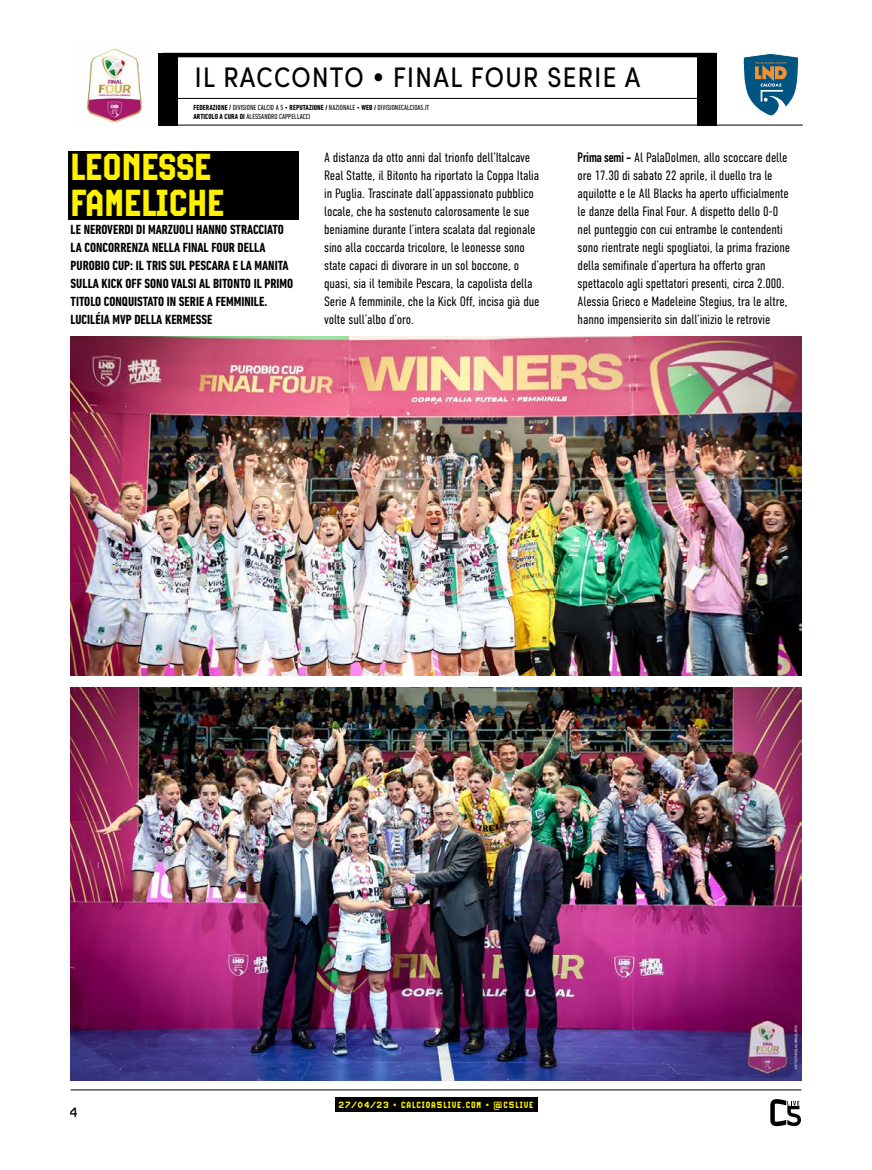
<style>
.page{position:relative;width:872px;height:1170px;background:#fff}
.page>*{position:absolute;margin:0;border:0;box-sizing:border-box;transform-origin:0 0}
.titolo_punto_2020{font:700 37.5px/36px "Video Cond";color:#fff200}
.t1{font:condensed 28.35px "Sofia Pro";letter-spacing:.05em;color:#000}
.corpo_punto_2020{font:300 13.5px/18px "DIN Condensed";letter-spacing:-.01em;color:#000}
.Sotto_punto_2020{font:700 condensed 13.5px/18px "DIN Next LT Pro";color:#000}
.t2{font:13.5px "Video";color:#000}
.t3{font:700 9px "Video Cond";letter-spacing:.1em;color:#fff200}
.t4{font:condensed 7.5px/9px "DIN Next LT Pro";letter-spacing:.01em;color:#000}
.s1{font-weight:700}
</style>
<div class="page">
<hr style="left:71px;top:1089px;width:730px;height:1px;background:#000">
<div style="left:335px;top:1096px;width:202px;height:15px;background:#000"></div>
<svg style="left:770px;top:1099px;width:31px;height:26px"></svg>
<hr style="left:163px;top:53px;width:553px;height:4px;background:#000">
<hr style="left:165px;top:98px;width:540px;height:1px;background:#000">
<hr style="left:165px;top:125px;width:637px;height:1px;background:#000">
<svg style="left:743px;top:53px;width:56px;height:63px"></svg>
<img style="left:86px;top:49px;width:57px;height:74px">
<div style="left:158px;top:53px;width:19px;height:72px;background:#000"></div>
<div style="left:697px;top:53px;width:19px;height:72px;background:#000"></div>
<div style="left:68px;top:151px;width:230px;height:68px;background:#000"></div>
<img style="left:71px;top:336px;width:730px;height:339px">
<img style="left:71px;top:687px;width:730px;height:393px">
<h2 class="t1" style="left:195px;top:59px;width:447px">IL RACCONTO • FINAL FOUR SERIE A</h2>
<p class="t4" style="left:193px;top:102px;width:237px"><span class="s1">FEDERAZIONE /</span> DIVISIONE CALCIO A 5 • <span class="s1">REPUTAZIONE /</span> NAZIONALE • <span class="s1">WEB /</span> DIVISIONECALCIOA5.IT<br><span class="s1">ARTICOLO A CURA DI</span> ALESSANDRO CAPPELLACCI</p>
<p class="titolo_punto_2020" style="left:71px;top:149px;width:155px">LEONESSE<br>FAMELICHE</p>
<p class="Sotto_punto_2020" style="left:71px;top:220px;width:224px">LE NEROVERDI DI MARZUOLI HANNO STRACCIATO LA CONCORRENZA NELLA FINAL FOUR DELLA PUROBIO CUP: IL TRIS SUL PESCARA E LA MANITA SULLA KICK OFF SONO VALSI AL BITONTO IL PRIMO TITOLO CONQUISTATO IN SERIE A FEMMINILE.<br>LUCILÉIA MVP DELLA KERMESSE</p>
<p class="corpo_punto_2020" style="left:324px;top:148px;width:217px">A distanza da otto anni dal trionfo dell’Italcave Real Statte, il Bitonto ha riportato la Coppa Italia in Puglia. Trascinate dall’appassionato pubblico locale, che ha sostenuto calorosamente le sue beniamine durante l’intera scalata dal regionale sino alla coccarda tricolore, le leonesse sono state capaci di divorare in un sol boccone, o quasi, sia il temibile Pescara, la capolista della Serie A femminile, che la Kick Off, incisa già due volte sull’albo d’oro.</p>
<p class="corpo_punto_2020" style="left:577px;top:148px;width:214px"><span class="s1">Prima semi -</span> Al PalaDolmen, allo scoccare delle ore 17.30 di sabato 22 aprile, il duello tra le aquilotte e le All Blacks ha aperto ufficialmente le danze della Final Four. A dispetto dello 0-0 nel punteggio con cui entrambe le contendenti sono rientrate negli spogliatoi, la prima frazione della semifinale d’apertura ha offerto gran spettacolo agli spettatori presenti, circa 2.000.<br>Alessia Grieco e Madeleine Stegius, tra le altre, hanno impensierito sin dall’inizio le retrovie</p>
<p class="t2" style="left:70px;top:1103px;width:10px">4</p>
<p class="t3" style="left:338px;top:1098px;width:196px">27/04/23 • CALCIOA5LIVE.COM • @C5LIVE</p>
</div>
